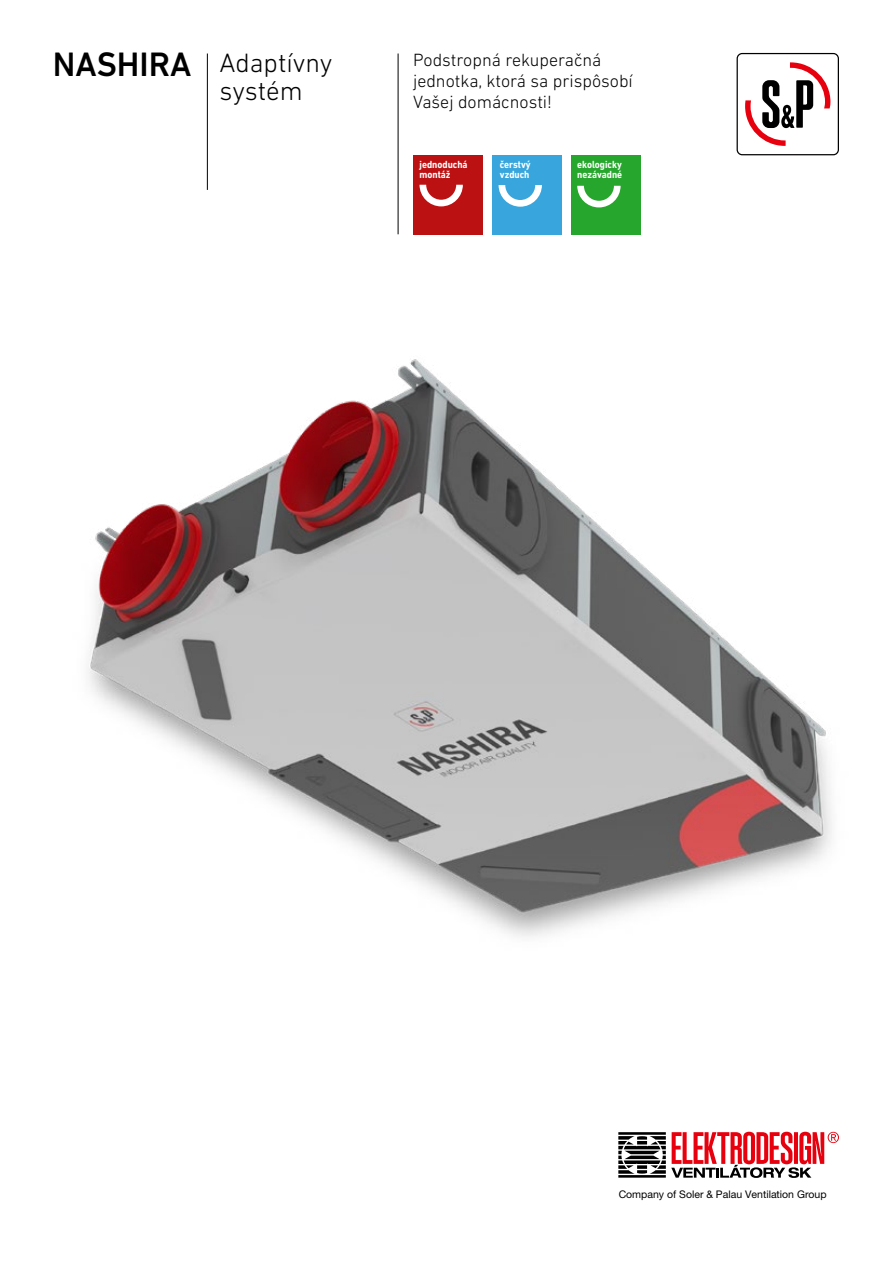
<style>
.page{position:relative;width:893px;height:1263px;background:#fff}
.page>*{position:absolute;margin:0;border:0;box-sizing:border-box;transform-origin:0 0}
.t1{font:300 27px/28.5px "DIN Next LT Pro";color:#000}
.t2{font:300 18px/21px "DIN Next LT Pro";color:#000}
.t3{font:700 10.5px/10.5px "DIN Next LT Pro";color:#fff;scale:.9 1}
.t4{font:10.5px "Helvetica Neue LT Pro";color:#000}
.s1{font-weight:500;font-size:34.5px}
</style>
<div class="page">
<hr style="left:207px;top:54px;width:1px;height:136px;background:#000">
<hr style="left:398px;top:54px;width:1px;height:180px;background:#000">
<div style="left:737px;top:53px;width:102px;height:102px;border:1px solid #000;border-radius:5px"></div>
<svg style="left:745px;top:62px;width:85px;height:84px"></svg>
<div style="left:492px;top:155px;width:70px;height:80px;background:#38a6dc"></div>
<svg style="left:499px;top:185px;width:43px;height:22px"></svg>
<div style="left:413px;top:155px;width:70px;height:80px;background:#bc1113"></div>
<svg style="left:419px;top:185px;width:44px;height:21px"></svg>
<div style="left:571px;top:155px;width:70px;height:80px;background:#27a62d"></div>
<svg style="left:577px;top:186px;width:44px;height:21px"></svg>
<svg style="left:618px;top:1132px;width:221px;height:46px"></svg>
<img style="left:88px;top:359px;width:744px;height:578px">
<h1 class="t1" style="left:219px;top:48px;width:115px;text-indent:-166px"><span class="s1">NASHIRA</span> Adaptívny systém</h1>
<p class="t2" style="left:413px;top:50px;width:221px">Podstropná rekuperačná jednotka, ktorá sa prispôsobí<br>Vašej domácnosti!</p>
<p class="t3" style="left:419px;top:159px;width:55px">jednoduchá montáž</p>
<p class="t3" style="left:577px;top:159px;width:51px">ekologicky nezávadné</p>
<p class="t3" style="left:500px;top:159px;width:36px">čerstvý vzduch</p>
<p class="t4" style="left:619px;top:1188px;width:209px">Company of Soler &amp; Palau Ventilation Group</p>
</div>
